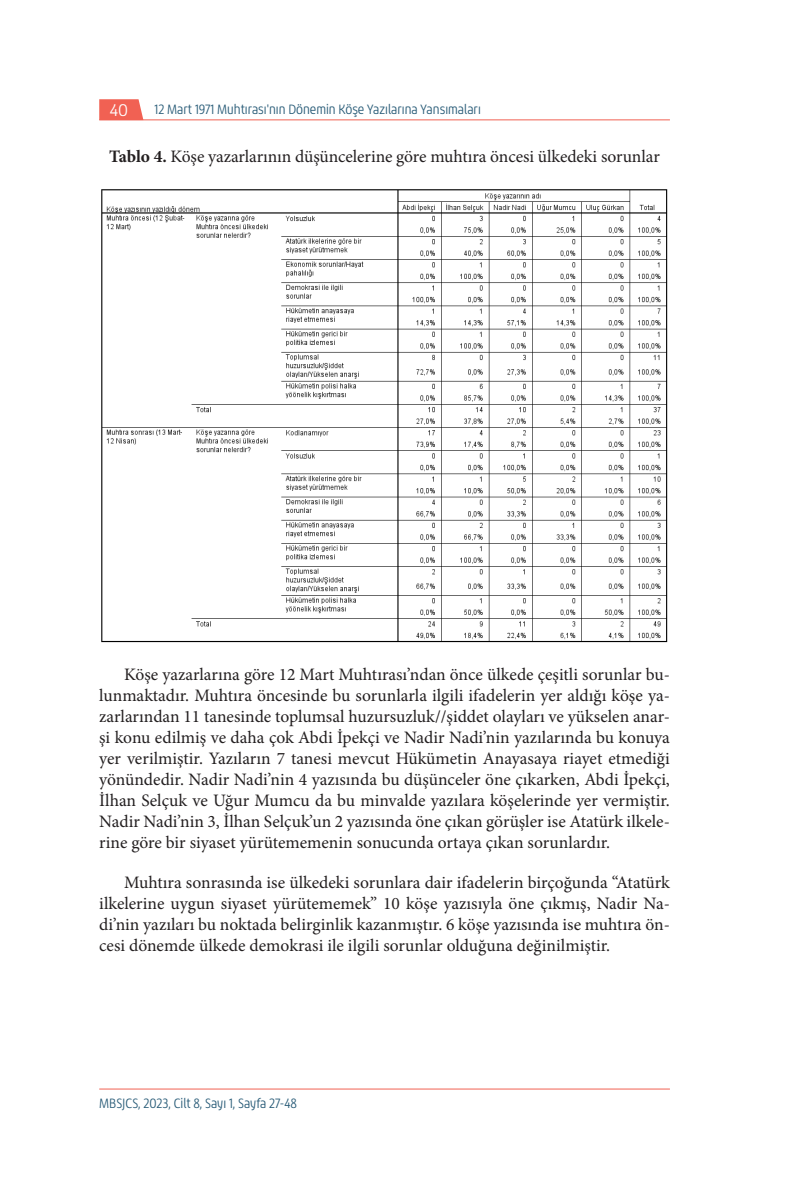
<style>
.page{position:relative;width:794px;height:1191px;background:#fff}
.page>*{position:absolute;margin:0;border:0;box-sizing:border-box;transform-origin:0 0}
.ANA_METİN{font:17.5px/21px "Minion Pro";color:#231f20;text-align:justify}
.t1{font:17.5px "Chypre Nor Boo";color:#fff}
.t2{font:14px "Chypre Con Boo";color:#285b77}
.s1{font-weight:700}
</style>
<div class="page">
<svg style="left:99px;top:99px;width:44px;height:21px"></svg>
<hr style="left:99px;top:120px;width:571px;height:1px;background:#f16153">
<hr style="left:99px;top:1088px;width:571px;height:1px;background:#f16153">
<img style="left:101px;top:189px;width:567px;height:454px">
<p class="t1" style="left:110px;top:100px;width:20px">40</p>
<p class="t2" style="left:155px;top:101px;width:328px">12 Mart 1971 Muhtırası'nın Dönemin Köşe Yazılarına Yansımaları</p>
<p class="ANA_METİN" style="left:109px;top:146px;width:552px"><span class="s1">Tablo 4.</span> Köşe yazarlarının düşüncelerine göre muhtıra öncesi ülkedeki sorunlar</p>
<p class="ANA_METİN" style="left:99px;top:663px;width:572px;text-indent:25px">Köşe yazarlarına göre 12 Mart Muhtırası’ndan önce ülkede çeşitli sorunlar bu&shy;lunmaktadır. Muhtıra öncesinde bu sorunlarla ilgili ifadelerin yer aldığı köşe ya&shy;zarlarından 11 tanesinde toplumsal huzursuzluk//şiddet olayları ve yükselen anar&shy;şi konu edilmiş ve daha çok Abdi İpekçi ve Nadir Nadi’nin yazılarında bu konuya yer verilmiştir. Yazıların 7 tanesi mevcut Hükümetin Anayasaya riayet etmediği yönündedir. Nadir Nadi’nin 4 yazısında bu düşünceler öne çıkarken, Abdi İpekçi, İlhan Selçuk ve Uğur Mumcu da bu minvalde yazılara köşelerinde yer vermiştir.<br>Nadir Nadi’nin 3, İlhan Selçuk’un 2 yazısında öne çıkan görüşler ise Atatürk ilkele&shy;rine göre bir siyaset yürütememenin sonucunda ortaya çıkan sorunlardır.</p>
<p class="ANA_METİN" style="left:99px;top:872px;width:572px;text-indent:25px">Muhtıra sonrasında ise ülkedeki sorunlara dair ifadelerin birçoğunda “Atatürk ilkelerine uygun siyaset yürütememek” 10 köşe yazısıyla öne çıkmış, Nadir Na&shy;di’nin yazıları bu noktada belirginlik kazanmıştır. 6 köşe yazısında ise muhtıra ön&shy;cesi dönemde ülkede demokrasi ile ilgili sorunlar olduğuna değinilmiştir.</p>
<p class="t2" style="left:99px;top:1095px;width:199px">MBSJCS, 2023, Cilt 8, Sayı 1, Sayfa 27-48</p>
</div>
